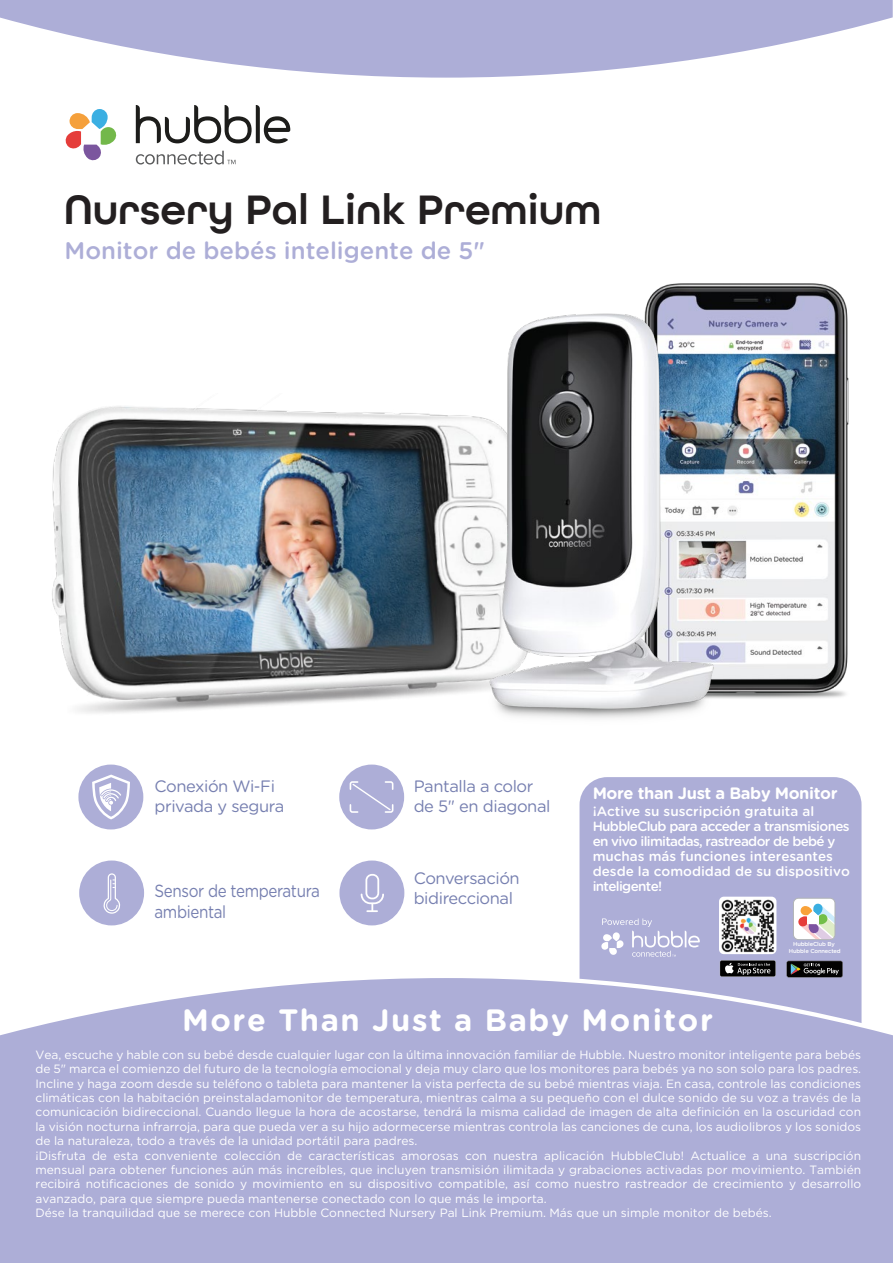
<style>
.page{position:relative;width:893px;height:1263px;background:#fff}
.page>*{position:absolute;margin:0;border:0;box-sizing:border-box;transform-origin:0 0}
.t1{font:600 43.5px "All Round Gothic";color:#231f20}
.t2{font:700 30.9px "Gotham Rounded";letter-spacing:.05em;color:#fff}
.t3{font:500 24px "Gotham Rounded";color:#adaed7}
.t4{font:17.55px/21px "Gotham Rounded";letter-spacing:-.025em;color:#767fb0;scale:.87 1}
.t5{font:16.5px/19.8px "Gotham Rounded";letter-spacing:-.025em;color:#767fb0}
.t6{font:700 16.5px "Gotham Rounded";letter-spacing:-.025em;color:#fff}
.t7{font:500 13.5px/15px "Gotham Rounded";color:#fff}
.t8{font:12px/14.4px "Gotham";color:#fff}
.t9{font:500 5.7px/6.3px "Gotham Rounded";letter-spacing:-.025em;color:#fff;text-align:center}
</style>
<div class="page">
<div style="left:579px;top:777px;width:282px;height:286px;background:#adaed7;border-radius:28px"></div>
<svg style="left:601px;top:918px;width:99px;height:39px"></svg>
<svg style="left:720px;top:960px;width:55px;height:16px"></svg>
<svg style="left:725px;top:963px;width:45px;height:6px"></svg>
<svg style="left:787px;top:961px;width:56px;height:8px"></svg>
<div style="left:793px;top:898px;width:42px;height:41px;background:#fff;border-radius:5px"></div>
<img style="left:719px;top:897px;width:57px;height:57px">
<div style="left:793px;top:898px;width:42px;height:42px;border:1px solid #b1b4b6;border-radius:5px"></div>
<svg style="left:798px;top:904px;width:37px;height:35px"></svg>
<div style="left:0;top:978px;width:893px;height:285px;background:#adaed7"></div>
<div style="left:79px;top:860px;width:65px;height:65px;background:#adaed7;border-radius:50%"></div>
<svg style="left:103px;top:873px;width:17px;height:41px"></svg>
<div style="left:339px;top:764px;width:65px;height:65px;background:#adaed7;border-radius:50%"></div>
<svg style="left:349px;top:781px;width:45px;height:32px"></svg>
<div style="left:339px;top:860px;width:65px;height:65px;background:#adaed7;border-radius:50%"></div>
<svg style="left:361px;top:874px;width:23px;height:38px"></svg>
<img style="left:763px;top:283px;width:86px;height:416px">
<img style="left:52px;top:406px;width:365px;height:307px">
<img style="left:417px;top:283px;width:346px;height:501px">
<svg style="left:0;top:0;width:893px;height:78px;fill:#adaed7"></svg>
<svg style="left:136px;top:105px;width:154px;height:38px"></svg>
<svg style="left:65px;top:109px;width:52px;height:52px"></svg>
<svg style="left:136px;top:151px;width:99px;height:13px"></svg>
<div style="left:78px;top:764px;width:65px;height:65px;background:#adaed7;border-radius:50%"></div>
<svg style="left:92px;top:774px;width:38px;height:45px"></svg>
<h1 class="t1" style="left:64px;top:183px;width:539px">Nursery Pal Link Premium</h1>
<h3 class="t3" style="left:65px;top:233px;width:422px">Monitor de bebés inteligente de 5"</h3>
<h3 class="t5" style="left:155px;top:776px;width:131px">Conexión Wi-Fi privada y segura</h3>
<h3 class="t4" style="left:155px;top:879px;width:192px">Sensor de temperatura ambiental</h3>
<h3 class="t5" style="left:414px;top:776px;width:138px">Pantalla a color de 5" en diagonal</h3>
<h3 class="t5" style="left:414px;top:868px;width:108px">Conversación bidireccional</h3>
<h3 class="t6" style="left:593px;top:781px;width:246px">More than Just a Baby Monitor</h3>
<p class="t7" style="left:593px;top:803px;width:259px">¡Active su suscripción gratuita al HubbleClub para acceder a transmisiones en vivo ilimitadas, rastreador de bebé y muchas más funciones interesantes desde la comodidad de su dispositivo inteligente!</p>
<p class="t9" style="left:789px;top:941px;width:53px">HubbleClub By<br>Hubble Connected</p>
<h2 class="t2" style="left:182px;top:997px;width:532px">More Than Just a Baby Monitor</h2>
<p class="t8" style="left:35px;top:1047px;width:827px">Vea, escuche y hable con su bebé desde cualquier lugar con la última innovación familiar de Hubble. Nuestro monitor inteligente para bebés de 5" marca el comienzo del futuro de la tecnología emocional y deja muy claro que los monitores para bebés ya no son solo para los padres.<br>Incline y haga zoom desde su teléfono o tableta para mantener la vista perfecta de su bebé mientras viaja. En casa, controle las condiciones climáticas con la habitación preinstaladamonitor de temperatura, mientras calma a su pequeño con el dulce sonido de su voz a través de la comunicación bidireccional. Cuando llegue la hora de acostarse, tendrá la misma calidad de imagen de alta definición en la oscuridad con la visión nocturna infrarroja, para que pueda ver a su hijo adormecerse mientras controla las canciones de cuna, los audiolibros y los sonidos de la naturaleza, todo a través de la unidad portátil para padres.<br>¡Disfruta de esta conveniente colección de características amorosas con nuestra aplicación HubbleClub! Actualice a una suscripción mensual para obtener funciones aún más increíbles, que incluyen transmisión ilimitada y grabaciones activadas por movimiento. También recibirá notificaciones de sonido y movimiento en su dispositivo compatible, así como nuestro rastreador de crecimiento y desarrollo avanzado, para que siempre pueda mantenerse conectado con lo que más le importa.<br>Dése la tranquilidad que se merece con Hubble Connected Nursery Pal Link Premium. Más que un simple monitor de bebés.</p>
</div>
